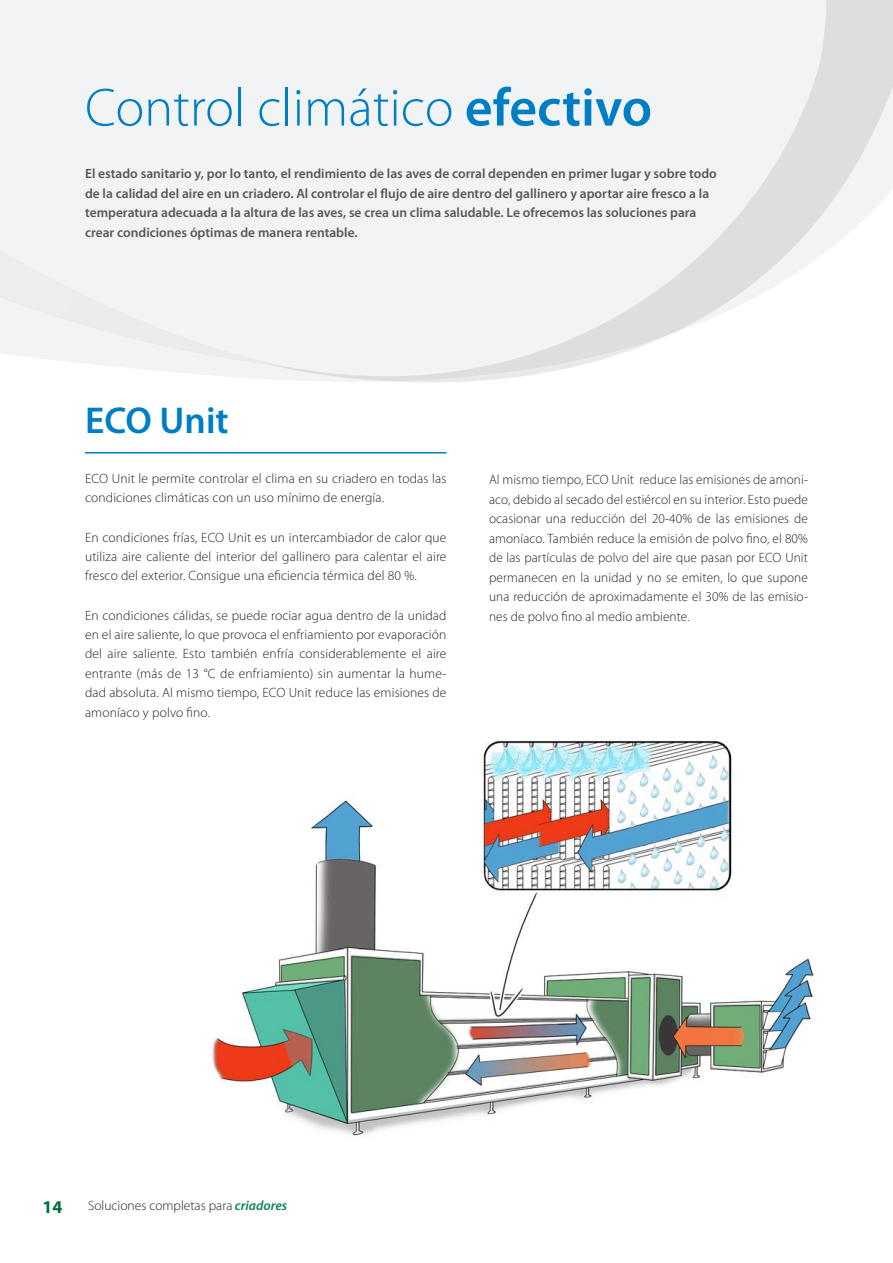
<style>
.page{position:relative;width:893px;height:1263px;background:#fff}
.page>*{position:absolute;margin:0;border:0;box-sizing:border-box;transform-origin:0 0}
.t1{font:300 54px "Myriad Pro";color:#007ec5}
.t2{font:600 37.5px "Myriad Pro";color:#007ec5}
.t3{font:700 18px "Myriad Pro";color:#006f3c}
.BodyTekst{font:300 13.5px/19.5px "Myriad Pro";letter-spacing:.01em;color:#231f20;text-align:justify}
.t4{font:600 13.5px/19.5px "Myriad Pro";color:#57585a}
.s1{font-weight:600}
.s2{font-weight:600;font-style:italic;color:#0b8256}
</style>
<div class="page">
<div style="left:0;top:0;width:268px;height:367px;background:#f2f3f4"></div>
<svg style="left:268px;top:0;width:625px;height:454px;fill:#f2f3f4"></svg>
<img style="left:212px;top:740px;width:602px;height:396px">
<hr style="left:85px;top:452px;width:361px;height:1px;background:#007ec5">
<p class="t1" style="left:85px;top:75px;width:569px">Control climático <span class="s1">efectivo</span></p>
<p class="t4" style="left:85px;top:163px;width:633px">El estado sanitario y, por lo tanto, el rendimiento de las aves de corral dependen en primer lugar y sobre todo de la calidad del aire en un criadero. Al controlar el flujo de aire dentro del gallinero y aportar aire fresco a la temperatura adecuada a la altura de las aves, se crea un clima saludable. Le ofrecemos las soluciones para crear condiciones óptimas de manera rentable.</p>
<p class="t2" style="left:85px;top:397px;width:145px">ECO Unit</p>
<p class="BodyTekst" style="left:85px;top:469px;width:363px">ECO Unit le permite controlar el clima en su criadero en todas las condiciones climáticas con un uso mínimo de energía.</p>
<p class="BodyTekst" style="left:85px;top:527px;width:363px">En condiciones frías, ECO Unit es un intercambiador de calor que utiliza aire caliente del interior del gallinero para calentar el aire fresco del exterior. Consigue una eficiencia térmica del 80 %.</p>
<p class="BodyTekst" style="left:85px;top:605px;width:363px">En condiciones cálidas, se puede rociar agua dentro de la unidad en el aire saliente, lo que provoca el enfriamiento por evaporación del aire saliente. Esto también enfría considerablemente el aire entrante (más de 13 °C de enfriamiento) sin aumentar la hume&shy;dad absoluta. Al mismo tiempo, ECO Unit reduce las emisiones de amoníaco y polvo fino.</p>
<p class="BodyTekst" style="left:489px;top:470px;width:320px">Al mismo tiempo, ECO Unit reduce las emisiones de amoni&shy;aco, debido al secado del estiércol en su interior. Esto puede ocasionar una reducción del 20-40% de las emisiones de amoníaco. También reduce la emisión de polvo fino, el 80% de las partículas de polvo del aire que pasan por ECO Unit permanecen en la unidad y no se emiten, lo que supone una reducción de aproximadamente el 30% de las emisio&shy;nes de polvo fino al medio ambiente.</p>
<p class="t3" style="left:43px;top:1195px;width:21px">14</p>
<p class="BodyTekst" style="left:88px;top:1196px;width:201px">Soluciones completas para <span class="s2">criadores</span></p>
</div>
